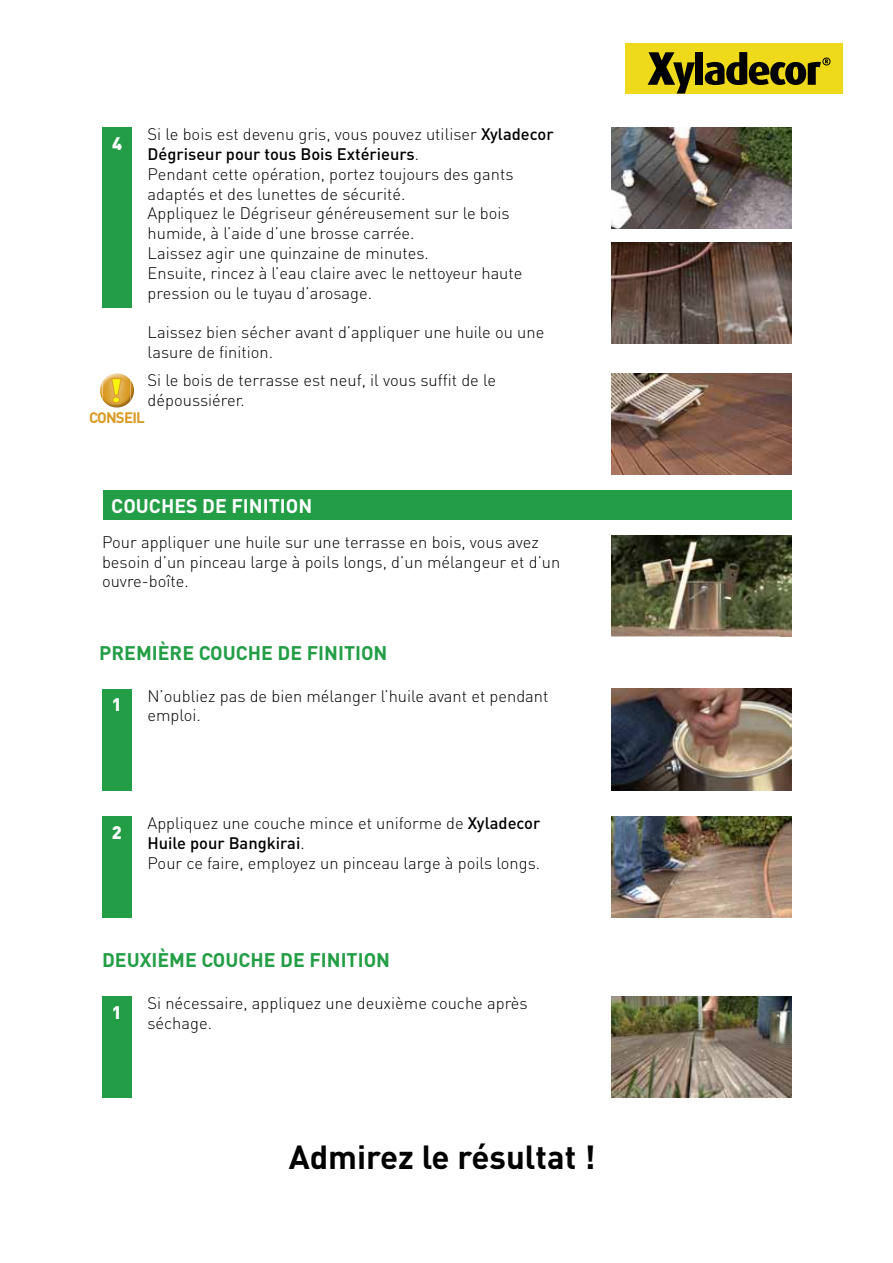
<style>
.page{position:relative;width:893px;height:1263px;background:#fff}
.page>*{position:absolute;margin:0;border:0;box-sizing:border-box;transform-origin:0 0}
.t1{font:700 33px "DIN Pro";color:#000}
.t2{font:700 19.5px "DIN Pro";color:#239e46}
.t3{font:700 19.5px "DIN";color:#fff}
.t4{font:900 18px "DIN Pro";color:#fff}
.t5{font:300 16.5px/19.8px "DIN Pro";color:#000}
.t6{font:700 15px "DIN Pro";letter-spacing:-.05em;color:#da9a23}
.s1{font-weight:500}
</style>
<div class="page">
<svg style="left:625px;top:44px;width:218px;height:50px;background:#ab9d13"></svg>
<img style="left:611px;top:373px;width:181px;height:102px">
<img style="left:611px;top:535px;width:181px;height:101px">
<img style="left:611px;top:689px;width:181px;height:101px">
<img style="left:611px;top:816px;width:181px;height:102px">
<div style="left:102px;top:689px;width:30px;height:101px;background:#239e46"></div>
<div style="left:102px;top:816px;width:30px;height:102px;background:#239e46"></div>
<div style="left:103px;top:490px;width:689px;height:30px;background:#239e46"></div>
<img style="left:611px;top:996px;width:181px;height:102px">
<div style="left:102px;top:996px;width:30px;height:102px;background:#239e46"></div>
<img style="left:612px;top:128px;width:179px;height:101px">
<img style="left:612px;top:242px;width:179px;height:102px">
<div style="left:102px;top:128px;width:30px;height:180px;background:#239e46"></div>
<div style="left:95px;top:366px;width:40px;height:34px;background:#fff;opacity:.75"></div>
<div style="left:99px;top:378px;width:40px;height:37px;background:#a08e61;opacity:.75"></div>
<p class="t4" style="left:112px;top:131px;width:12px">4</p>
<p class="t5" style="left:148px;top:124px;width:407px">Si le bois est devenu gris, vous pouvez utiliser <span class="s1">Xyladecor Dégriseur pour tous Bois Extérieurs</span>.<br>Pendant cette opération, portez toujours des gants adaptés et des lunettes de sécurité.<br>Appliquez le Dégriseur généreusement sur le bois humide, à l’aide d’une brosse carrée.<br>Laissez agir une quinzaine de minutes.<br>Ensuite, rincez à l’eau claire avec le nettoyeur haute pression ou le tuyau d’arosage.</p>
<p class="t5" style="left:148px;top:322px;width:398px">Laissez bien sécher avant d’appliquer une huile ou une lasure de finition.</p>
<p class="t5" style="left:148px;top:369px;width:350px">Si le bois de terrasse est neuf, il vous suffit de le dépoussiérer.</p>
<p class="t6" style="left:89px;top:407px;width:57px">CONSEIL</p>
<p class="t3" style="left:111px;top:493px;width:202px">COUCHES DE FINITION</p>
<p class="t5" style="left:102px;top:531px;width:460px">Pour appliquer une huile sur une terrasse en bois, vous avez besoin d’un pinceau large à poils longs, d’un mélangeur et d’un ouvre-boîte.</p>
<p class="t2" style="left:99px;top:639px;width:290px">PREMIÈRE COUCHE DE FINITION</p>
<p class="t4" style="left:112px;top:692px;width:12px">1</p>
<p class="t5" style="left:147px;top:685px;width:403px">N’oubliez pas de bien mélanger l’huile avant et pendant emploi.</p>
<p class="t4" style="left:112px;top:820px;width:12px">2</p>
<p class="t5" style="left:147px;top:813px;width:394px">Appliquez une couche mince et uniforme de <span class="s1">Xyladecor<br>Huile pour Bangkirai</span>.<br>Pour ce faire, employez un pinceau large à poils longs.</p>
<p class="t2" style="left:102px;top:947px;width:290px">DEUXIÈME COUCHE DE FINITION</p>
<p class="t4" style="left:112px;top:1000px;width:12px">1</p>
<p class="t5" style="left:147px;top:993px;width:382px">Si nécessaire, appliquez une deuxième couche après séchage.</p>
<h1 class="t1" style="left:289px;top:1134px;width:308px">Admirez le résultat !</h1>
</div>
